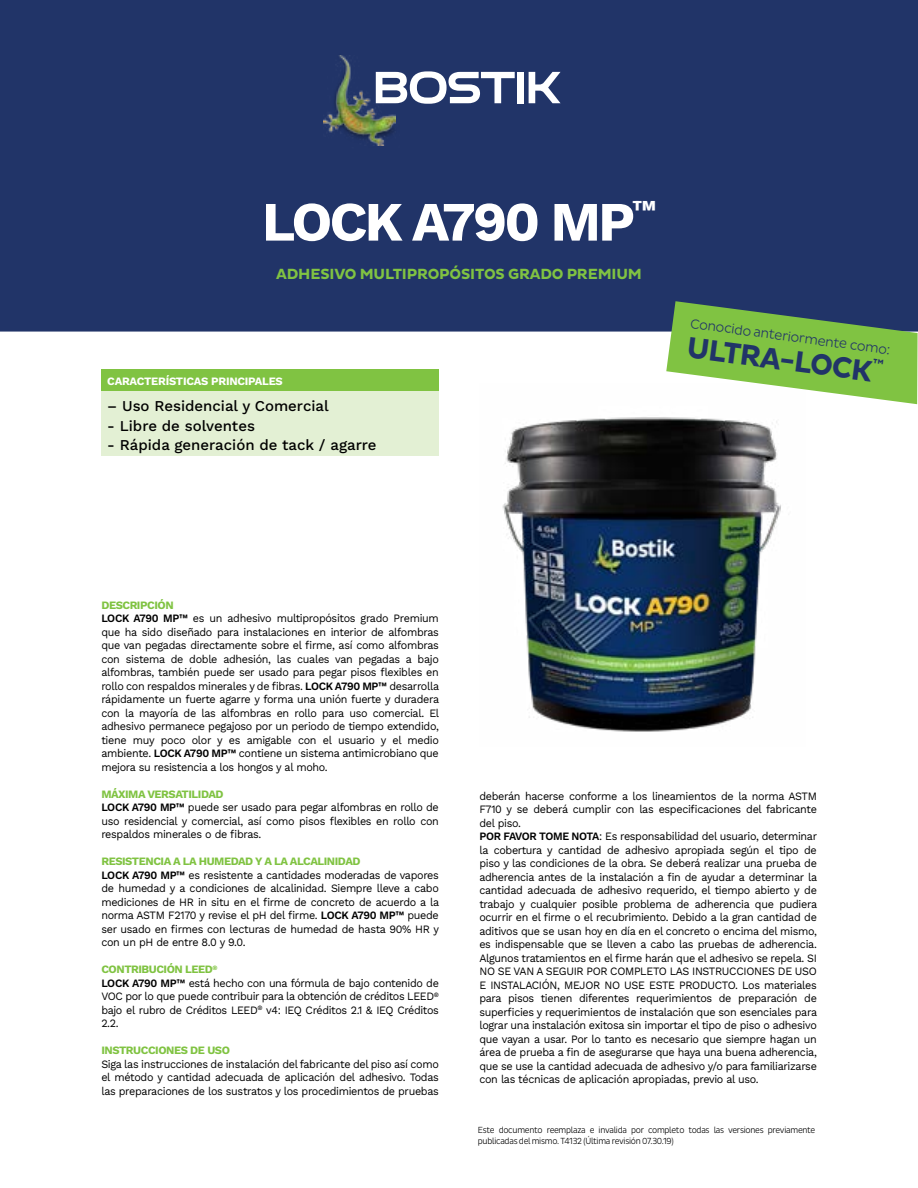
<style>
.page{position:relative;width:918px;height:1188px;background:#fff}
.page>*{position:absolute;margin:0;border:0;box-sizing:border-box;transform-origin:0 0}
.t1{font:700 55.5px "Work Sans";letter-spacing:-.05em;color:#fff}
.t2{font:700 30px "Pluto Sans";color:#213468;scale:.96 1}
.t3{font:500 15px "Work Sans";color:#000}
.t4{font:700 15px "Pluto Sans";letter-spacing:-.01em;color:#80c342}
.t5{font:300 13.5px "Pluto Sans";color:#213468;scale:.96 1}
.t6{font:11.25px/13.5px "Work Sans";letter-spacing:-.03em;color:#000;scale:.96 1}
.t7{font:700 11.25px "Work Sans";letter-spacing:-.02em;color:#fff}
.t8{font:700 11.25px "Work Sans";letter-spacing:-.04em;color:#80c342}
.t9{font:300 9px/10.5px "Pluto Sans Cond";letter-spacing:-.03em;color:#000}
.s1{font-weight:700;color:#80c342}
.s2{font-weight:600}
</style>
<div class="page">
<div style="left:0;top:0;width:918px;height:332px;background:#213468"></div>
<img style="left:328px;top:52px;width:71px;height:97px">
<img style="left:324px;top:55px;width:71px;height:91px">
<svg style="left:376px;top:71px;width:139px;height:33px"></svg>
<div style="left:518px;top:72px;width:6px;height:31px;background:#fff"></div>
<svg style="left:529px;top:72px;width:32px;height:31px"></svg>
<div style="left:101px;top:369px;width:338px;height:22px;background:#80c342"></div>
<div style="left:101px;top:391px;width:338px;height:65px;background:#e3f0d4"></div>
<img style="left:502px;top:417px;width:279px;height:315px">
<svg style="left:666px;top:301px;width:252px;height:103px"></svg>
<h1 class="t1" style="left:262px;top:180px;width:396px">LOCK A790 MP<sup>™</sup></h1>
<h3 class="t4" style="left:276px;top:265px;width:367px">ADHESIVO MULTIPROPÓSITOS GRADO PREMIUM</h3>
<p class="t7" style="left:107px;top:373px;width:177px">CARACTERÍSTICAS PRINCIPALES</p>
<h3 class="t3" style="left:107px;top:395px;width:223px">– Uso Residencial y Comercial</h3>
<h3 class="t3" style="left:107px;top:414px;width:149px">- Libre de solventes</h3>
<h3 class="t3" style="left:107px;top:434px;width:271px">- Rápida generación de tack / agarre</h3>
<p class="t5" style="left:691px;top:316px;width:212px;rotate:7deg">Conocido anteriormente como:</p>
<h2 class="t2" style="left:690px;top:329px;width:196px;rotate:8deg">ULTRA-LOCK</h2>
<p class="t6" style="left:101px;top:598px;width:353px"><span class="s1">DESCRIPCIÓN<br></span><span class="s2">LOCK A790 MP™</span> es un adhesivo multipropósitos grado Premium que ha sido diseñado para instalaciones en interior de alfombras que van pegadas directamente sobre el firme, así como alfombras con sistema de doble adhesión, las cuales van pegadas a bajo alfombras, también puede ser usado para pegar pisos flexibles en rollo con respaldos minerales y de fibras. <span class="s2">LOCK A790 MP™</span> desarrolla rápidamente un fuerte agarre y forma una unión fuerte y duradera con la mayoría de las alfombras en rollo para uso comercial. El adhesivo permanece pegajoso por un periodo de tiempo extendido, tiene muy poco olor y es amigable con el usuario y el medio ambiente. <span class="s2">LOCK A790 MP™</span> contiene un sistema antimicrobiano que mejora su resistencia a los hongos y al moho.</p>
<p class="t6" style="left:101px;top:787px;width:353px"><span class="s1">MÁXIMA VERSATILIDAD<br></span><span class="s2">LOCK A790 MP™</span> puede ser usado para pegar alfombras en rollo de uso residencial y comercial, así como pisos flexibles en rollo con respaldos minerales o de fibras.</p>
<p class="t6" style="left:101px;top:854px;width:353px"><span class="s1">RESISTENCIA A LA HUMEDAD Y A LA ALCALINIDAD<br></span><span class="s2">LOCK A790 MP™</span> es resistente a cantidades moderadas de vapores de humedad y a condiciones de alcalinidad. Siempre lleve a cabo mediciones de HR in situ en el firme de concreto de acuerdo a la norma ASTM F2170 y revise el pH del firme. <span class="s2">LOCK A790 MP™</span> puede ser usado en firmes con lecturas de humedad de hasta 90% HR y con un pH de entre 8.0 y 9.0.</p>
<p class="t6" style="left:101px;top:962px;width:353px"><span class="s1">CONTRIBUCIÓN LEED</span><sup>®<br></sup><span class="s2">LOCK A790 MP™</span> está hecho con una fórmula de bajo contenido de VOC por lo que puede contribuir para la obtención de créditos LEED<sup>® </sup>bajo el rubro de Créditos LEED<sup>®</sup> v4: IEQ Créditos 2.1 &amp; IEQ Créditos 2.2.</p>
<p class="t8" style="left:101px;top:1042px;width:130px">INSTRUCCIONES DE USO</p>
<p class="t6" style="left:101px;top:1057px;width:353px;text-align:justify">Siga las instrucciones de instalación del fabricante del piso así como el método y cantidad adecuada de aplicación del adhesivo. Todas las preparaciones de los sustratos y los procedimientos de pruebas</p>
<p class="t6" style="left:479px;top:789px;width:353px">deberán hacerse conforme a los lineamientos de la norma ASTM F710 y se deberá cumplir con las especificaciones del fabricante del piso.<br><span class="s2">POR FAVOR TOME NOTA</span>: Es responsabilidad del usuario, determinar la cobertura y cantidad de adhesivo apropiada según el tipo de piso y las condiciones de la obra. Se deberá realizar una prueba de adherencia antes de la instalación a fin de ayudar a determinar la cantidad adecuada de adhesivo requerido, el tiempo abierto y de trabajo y cualquier posible problema de adherencia que pudiera ocurrir en el firme o el recubrimiento. Debido a la gran cantidad de aditivos que se usan hoy en día en el concreto o encima del mismo, es indispensable que se lleven a cabo las pruebas de adherencia.<br>Algunos tratamientos en el firme harán que el adhesivo se repela. SI NO SE VAN A SEGUIR POR COMPLETO LAS INSTRUCCIONES DE USO E INSTALACIÓN, MEJOR NO USE ESTE PRODUCTO. Los materiales para pisos tienen diferentes requerimientos de preparación de superficies y requerimientos de instalación que son esenciales para lograr una instalación exitosa sin importar el tipo de piso o adhesivo que vayan a usar. Por lo tanto es necesario que siempre hagan un área de prueba a fin de asegurarse que haya una buena adherencia, que se use la cantidad adecuada de adhesivo y/o para familiarizarse con las técnicas de aplicación apropiadas, previo al uso.</p>
<p class="t9" style="left:478px;top:1125px;width:339px">Este documento reemplaza e invalida por completo todas las versiones previamente publicadas del mismo. T4132 (Última revisión 07.30.19)</p>
</div>
